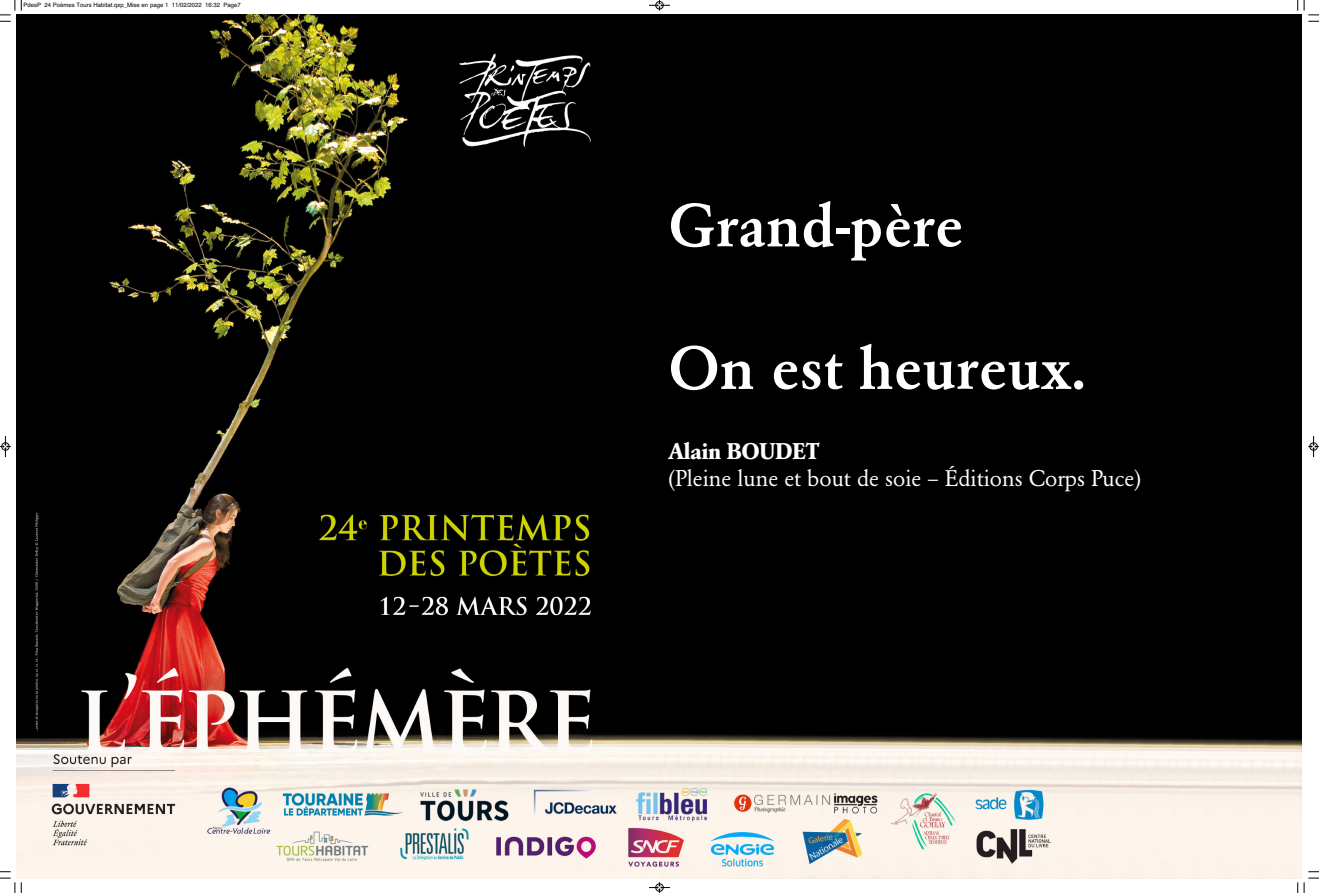
<style>
.page{position:relative;width:1319px;height:893px;background:#fff}
.page>*{position:absolute;margin:0;border:0;box-sizing:border-box;transform-origin:0 0}
.t1{font:500 60px "Garamond BE";color:#fff}
.t2{font:22.5px "Garamond BE";color:#fff}
.t3{font:700 22.5px "Garamond BE";color:#fff}
.t4{font:6px "Helvetica";color:#000}
</style>
<div class="page">
<img style="left:16px;top:15px;width:1285px;height:863px">
<svg style="left:0;top:0;width:22px;height:22px"></svg>
<svg style="left:1297px;top:0;width:21px;height:22px"></svg>
<svg style="left:0;top:871px;width:22px;height:22px"></svg>
<svg style="left:1297px;top:871px;width:21px;height:22px"></svg>
<svg style="left:649px;top:0;width:21px;height:11px"></svg>
<svg style="left:649px;top:882px;width:21px;height:11px"></svg>
<svg style="left:0;top:436px;width:11px;height:21px"></svg>
<svg style="left:1308px;top:436px;width:10px;height:21px"></svg>
<p class="t4" style="left:24px;top:1px;width:219px">PdesP 24 Poèmes Tours Habitat.qxp_Mise en page 1 11/02/2022 16:32 Page7</p>
<h1 class="t1" style="left:668px;top:201px;width:296px">Grand-père</h1>
<h1 class="t1" style="left:668px;top:344px;width:419px">On est heureux.</h1>
<h2 class="t3" style="left:668px;top:443px;width:152px">Alain BOUDET</h2>
<h2 class="t2" style="left:668px;top:470px;width:474px">(Pleine lune et bout de soie – Éditions Corps Puce)</h2>
</div>
